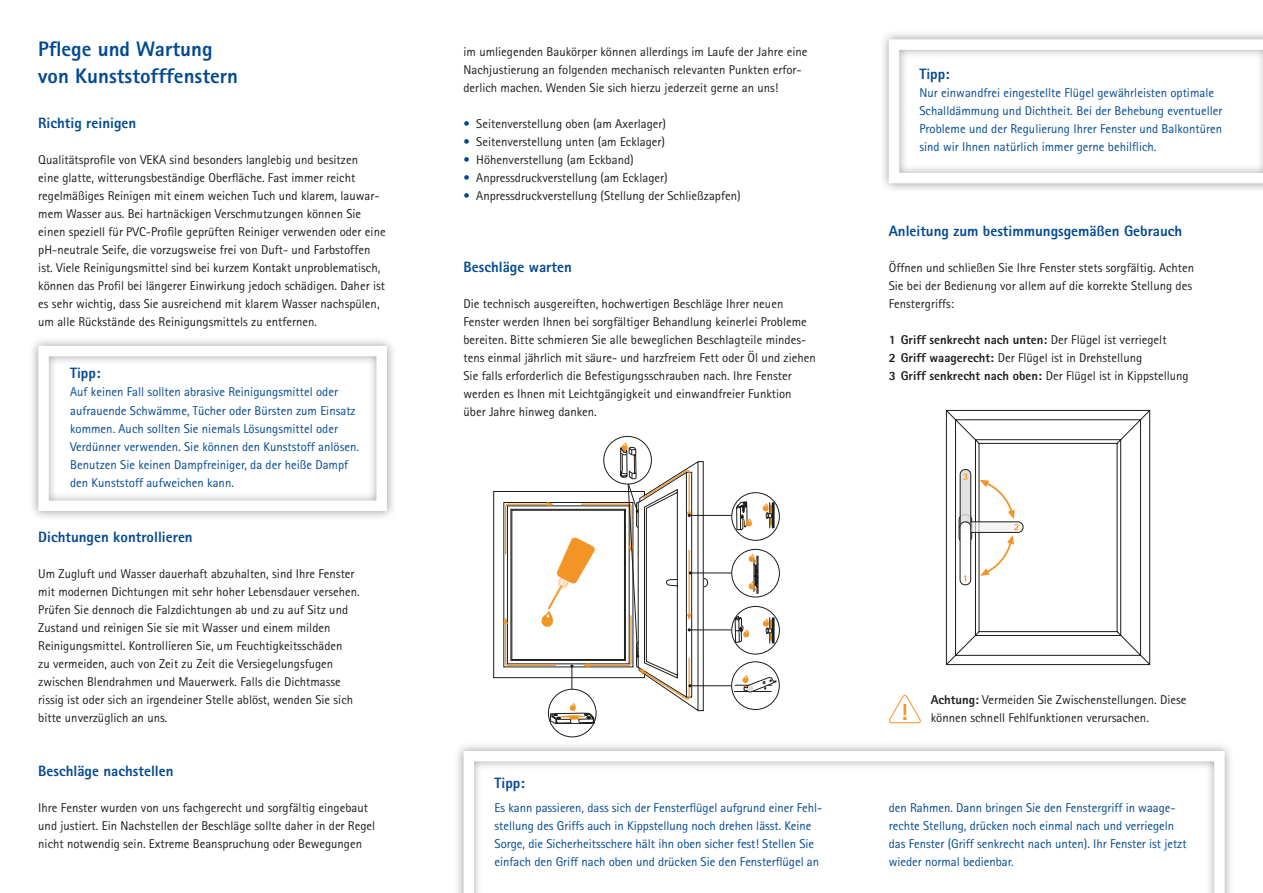
<style>
.page{position:relative;width:1263px;height:893px;background:#fff}
.page>*{position:absolute;margin:0;border:0;box-sizing:border-box;transform-origin:0 0}
.t1{font:800 21px/27px "Rotis Sans Serif";color:#034991}
.t2{font:800 15px "Rotis Sans Serif";color:#034991}
.t3{font:12.75px/18px "Rotis Sans Serif";color:#1d1d1b}
.t4{font:12.75px/18px "Rotis Sans Serif";color:#034991}
.s1{color:#034991}
.s2{font-weight:800}
</style>
<div class="page">
<svg style="left:493px;top:435px;width:287px;height:289px"></svg>
<svg style="left:946px;top:410px;width:204px;height:255px"></svg>
<div style="left:959px;top:515px;width:13px;height:27px;border:1px solid #1d1d1b;border-radius:5px"></div>
<svg style="left:960px;top:469px;width:63px;height:116px"></svg>
<svg style="left:889px;top:694px;width:32px;height:30px"></svg>
<div style="left:29px;top:336px;width:368px;height:184px;background:#1d1d1b;opacity:.45"></div>
<div style="left:38px;top:346px;width:349px;height:165px;border:10px solid #fff"></div>
<div style="left:879px;top:30px;width:384px;height:163px;background:#1d1d1b;opacity:.45"></div>
<svg style="left:889px;top:39px;width:374px;height:144px"></svg>
<div style="left:454px;top:741px;width:780px;height:152px;background:#1d1d1b;opacity:.45"></div>
<svg style="left:463px;top:751px;width:762px;height:142px"></svg>
<h1 class="t1" style="left:38px;top:35px;width:201px">Pflege und Wartung von Kunststofffenstern</h1>
<p class="t2" style="left:38px;top:114px;width:100px">Richtig reinigen</p>
<p class="t3" style="left:38px;top:151px;width:349px">Qualitätsprofile von VEKA sind besonders langlebig und besitzen<br>eine glatte, witterungsbeständige Oberfläche. Fast immer reicht regelmäßiges Reinigen mit einem weichen Tuch und klarem, lauwar&shy;mem Wasser aus. Bei hartnäckigen Verschmutzungen können Sie einen speziell für PVC-Profile geprüften Reiniger verwenden oder eine pH-neutrale Seife, die vorzugsweise frei von Duft- und Farbstoffen ist. Viele Reinigungsmittel sind bei kurzem Kontakt unproblematisch, können das Profil bei längerer Einwirkung jedoch schädigen. Daher ist es sehr wichtig, dass Sie ausreichend mit klarem Wasser nachspülen, um alle Rückstände des Reinigungsmittels zu entfernen.</p>
<p class="t2" style="left:70px;top:364px;width:32px">Tipp:</p>
<p class="t4" style="left:70px;top:383px;width:290px">Auf keinen Fall sollten abrasive Reinigungsmittel oder aufrauende Schwämme, Tücher oder Bürsten zum Einsatz kommen. Auch sollten Sie niemals Lösungsmittel oder Verdünner verwenden. Sie können den Kunststoff anlösen.<br>Benutzen Sie keinen Dampfreiniger, da der heiße Dampf den Kunststoff aufweichen kann.</p>
<p class="t2" style="left:38px;top:528px;width:156px">Dichtungen kontrollieren</p>
<p class="t3" style="left:38px;top:565px;width:323px">Um Zugluft und Wasser dauerhaft abzuhalten, sind Ihre Fenster mit modernen Dichtungen mit sehr hoher Lebensdauer versehen.<br>Prüfen Sie dennoch die Falzdichtungen ab und zu auf Sitz und Zustand und reinigen Sie sie mit Wasser und einem milden Reinigungsmittel. Kontrollieren Sie, um Feuchtigkeitsschäden<br>zu vermeiden, auch von Zeit zu Zeit die Versiegelungsfugen zwischen Blendrahmen und Mauerwerk. Falls die Dichtmasse rissig ist oder sich an irgendeiner Stelle ablöst, wenden Sie sich bitte unverzüglich an uns.</p>
<p class="t2" style="left:38px;top:762px;width:137px">Beschläge nachstellen</p>
<p class="t3" style="left:38px;top:799px;width:339px">Ihre Fenster wurden von uns fachgerecht und sorgfältig eingebaut und justiert. Ein Nachstellen der Beschläge sollte daher in der Regel nicht notwendig sein. Extreme Beanspruchung oder Bewegungen</p>
<p class="t3" style="left:463px;top:43px;width:345px">im umliegenden Baukörper können allerdings im Laufe der Jahre eine<br>Nachjustierung an folgenden mechanisch relevanten Punkten erfor&shy;derlich machen. Wenden Sie sich hierzu jederzeit gerne an uns!</p>
<p class="t3" style="left:463px;top:115px;width:204px"><span class="s1">•</span> Seitenverstellung oben (am Axerlager)</p>
<p class="t3" style="left:463px;top:133px;width:203px"><span class="s1">•</span> Seitenverstellung unten (am Ecklager)</p>
<p class="t3" style="left:463px;top:151px;width:172px"><span class="s1">•</span> Höhenverstellung (am Eckband)</p>
<p class="t3" style="left:463px;top:169px;width:206px"><span class="s1">•</span> Anpressdruckverstellung (am Ecklager)</p>
<p class="t3" style="left:463px;top:187px;width:279px"><span class="s1">•</span> Anpressdruckverstellung (Stellung der Schließzapfen)</p>
<p class="t2" style="left:463px;top:258px;width:110px">Beschläge warten</p>
<p class="t3" style="left:463px;top:295px;width:354px">Die technisch ausgereiften, hochwertigen Beschläge Ihrer neuen Fenster werden Ihnen bei sorgfältiger Behandlung keinerlei Probleme bereiten. Bitte schmieren Sie alle beweglichen Beschlagteile mindes&shy;tens einmal jährlich mit säure- und harzfreiem Fett oder Öl und ziehen Sie falls erforderlich die Befestigungsschrauben nach. Ihre Fenster werden es Ihnen mit Leichtgängigkeit und einwandfreier Funktion über Jahre hinweg danken.</p>
<p class="t2" style="left:919px;top:65px;width:32px">Tipp:</p>
<p class="t4" style="left:919px;top:84px;width:305px">Nur einwandfrei eingestellte Flügel gewährleisten optimale Schalldämmung und Dichtheit. Bei der Behebung eventueller Probleme und der Regulierung Ihrer Fenster und Balkontüren sind wir Ihnen natürlich immer gerne behilflich.</p>
<p class="t2" style="left:889px;top:222px;width:295px">Anleitung zum bestimmungsgemäßen Gebrauch</p>
<p class="t3" style="left:889px;top:259px;width:307px">Öffnen und schließen Sie Ihre Fenster stets sorgfältig. Achten<br>Sie bei der Bedienung vor allem auf die korrekte Stellung des<br>Fenstergriffs:</p>
<p class="t3" style="left:889px;top:331px;width:301px"><span class="s2">1 Griff senkrecht nach unten:</span> Der Flügel ist verriegelt<br><span class="s2">2 Griff waagerecht:</span> Der Flügel ist in Drehstellung<br><span class="s2">3 Griff senkrecht nach oben:</span> Der Flügel ist in Kippstellung</p>
<p class="t2" style="left:495px;top:773px;width:32px">Tipp:</p>
<p class="t4" style="left:495px;top:799px;width:329px">Es kann passieren, dass sich der Fensterflügel aufgrund einer Fehl&shy;stellung des Griffs auch in Kippstellung noch drehen lässt. Keine Sorge, die Sicherheitsschere hält ihn oben sicher fest! Stellen Sie einfach den Griff nach oben und drücken Sie den Fensterflügel an</p>
<p class="t3" style="left:900px;top:691px;width:288px;text-indent:30px"><span class="s2">Achtung:</span> Vermeiden Sie Zwischenstellungen. Diese <sup>!</sup> können schnell Fehlfunktionen verursachen.</p>
<p class="t4" style="left:889px;top:799px;width:299px">den Rahmen. Dann bringen Sie den Fenstergriff in waage&shy;rechte Stellung, drücken noch einmal nach und verriegeln das Fenster (Griff senkrecht nach unten). Ihr Fenster ist jetzt wieder normal bedienbar.</p>
</div>
